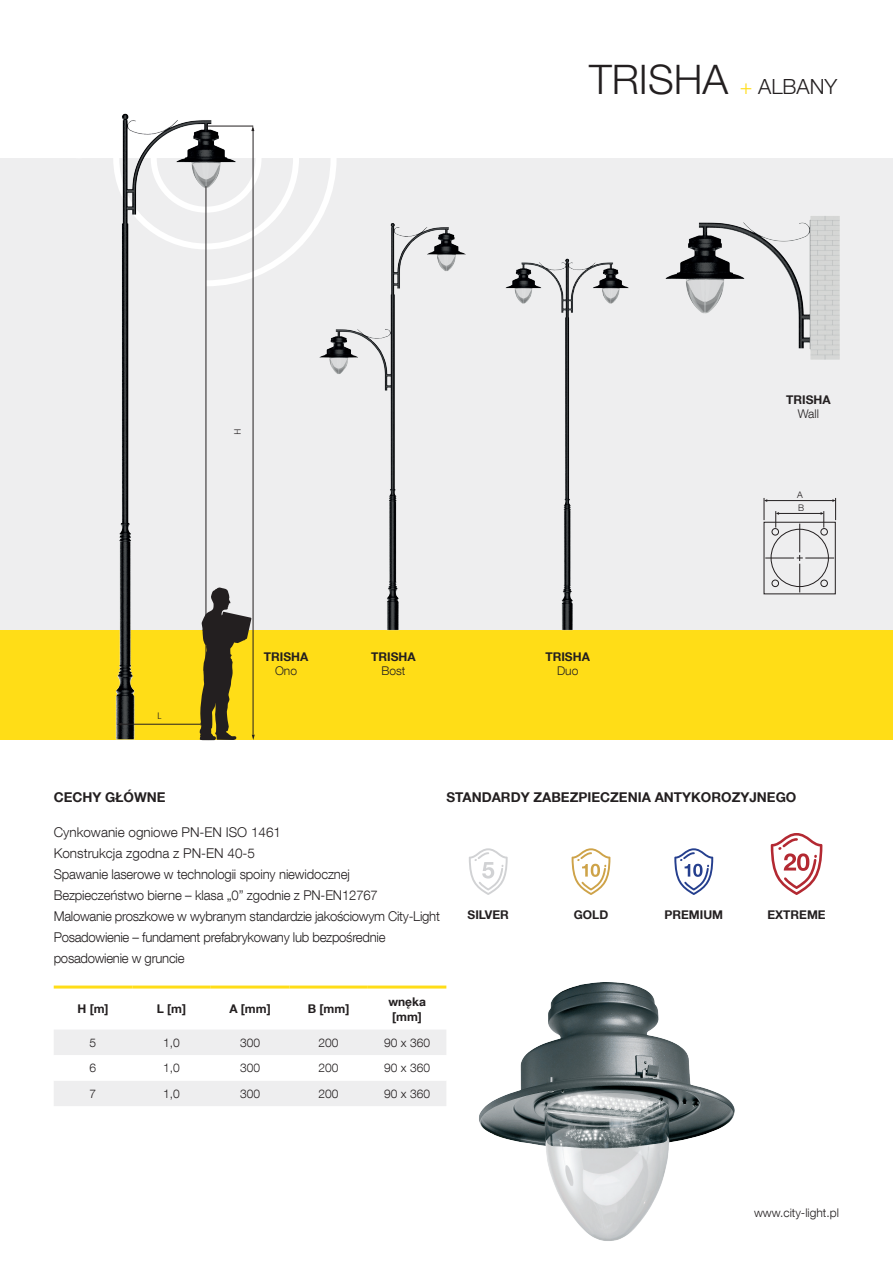
<style>
.page{position:relative;width:893px;height:1263px;background:#fff}
.page>*{position:absolute;margin:0;border:0;box-sizing:border-box;transform-origin:0 0}
.t1{font:300 40.8px "Helvetica Neue LT Std";color:#231f20}
.t2{font:300 13.5px/21px "Helvetica Neue LT Com";letter-spacing:-.01em;color:#231f20}
.t3{font:700 13.5px "Helvetica Neue LT Com";color:#231f20}
.t4{font:700 12px/14.4px "Helvetica Neue LT Com";color:#231f20;text-align:center}
.t5{font:300 12px "Helvetica Neue LT Com";color:#231f20}
.t6{font:300 10.5px "Calibri";color:#231f20}
.t7{font:300 9px "Helvetica Neue LT Com";color:#231f20}
.s1{font-size:21px;color:#ffdd17}
.s2{font-size:21px}
.s3{font-weight:300}
</style>
<div class="page">
<div style="left:0;top:158px;width:893px;height:582px;background:#eeeeef"></div>
<div style="left:0;top:630px;width:893px;height:110px;background:#ffdd17"></div>
<svg style="left:265px;top:158px;width:71px;height:114px"></svg>
<svg style="left:54px;top:1030px;width:392px;height:76px"></svg>
<hr style="left:54px;top:985px;width:78px;height:3px;background:#ffdd17">
<hr style="left:132px;top:985px;width:79px;height:3px;background:#ffdd17">
<hr style="left:211px;top:985px;width:78px;height:3px;background:#ffdd17">
<hr style="left:289px;top:985px;width:79px;height:3px;background:#ffdd17">
<hr style="left:368px;top:985px;width:78px;height:3px;background:#ffdd17">
<img style="left:297px;top:207px;width:169px;height:423px">
<img style="left:505px;top:258px;width:124px;height:372px">
<img style="left:113px;top:113px;width:152px;height:627px">
<hr style="left:253px;top:128px;width:1px;height:607px;background:#231f20">
<hr style="left:206px;top:126px;width:47px;height:1px;background:#231f20">
<svg style="left:764px;top:498px;width:72px;height:94px"></svg>
<img style="left:665px;top:216px;width:174px;height:143px">
<hr style="left:206px;top:186px;width:1px;height:538px;background:#231f20">
<hr style="left:118px;top:724px;width:82px;height:1px;background:#231f20">
<svg style="left:200px;top:587px;width:55px;height:153px"></svg>
<svg style="left:469px;top:848px;width:39px;height:47px"></svg>
<svg style="left:572px;top:848px;width:38px;height:47px"></svg>
<svg style="left:674px;top:848px;width:39px;height:47px"></svg>
<svg style="left:771px;top:833px;width:51px;height:62px"></svg>
<img style="left:479px;top:982px;width:256px;height:259px">
<p class="t1" style="left:589px;top:55px;width:250px">TRISHA <span class="s1">+</span> <span class="s2">ALBANY</span></p>
<p class="t6" style="left:231px;top:435px;width:8px;rotate:-90deg">H</p>
<p class="t6" style="left:157px;top:709px;width:6px">L</p>
<p class="t4" style="left:264px;top:649px;width:46px">TRISHA</p>
<p class="t5" style="left:275px;top:663px;width:24px">Ono</p>
<p class="t4" style="left:371px;top:649px;width:46px">TRISHA</p>
<p class="t5" style="left:381px;top:663px;width:26px">Bost</p>
<p class="t4" style="left:545px;top:649px;width:46px">TRISHA<br><span class="s3">Duo</span></p>
<p class="t4" style="left:786px;top:392px;width:46px">TRISHA</p>
<p class="t5" style="left:798px;top:407px;width:23px">Wall</p>
<p class="t7" style="left:797px;top:490px;width:7px">A</p>
<p class="t7" style="left:798px;top:502px;width:8px">B</p>
<p class="t3" style="left:54px;top:789px;width:113px">CECHY GŁÓWNE</p>
<p class="t2" style="left:54px;top:821px;width:229px">Cynkowanie ogniowe PN-EN ISO 1461</p>
<p class="t2" style="left:54px;top:842px;width:203px">Konstrukcja zgodna z PN-EN 40-5</p>
<p class="t2" style="left:54px;top:863px;width:298px">Spawanie laserowe w technologii spoiny niewidocznej</p>
<p class="t2" style="left:54px;top:884px;width:326px">Bezpieczeństwo bierne – klasa „0” zgodnie z PN-EN12767</p>
<p class="t2" style="left:54px;top:905px;width:388px">Malowanie proszkowe w wybranym standardzie jakościowym City-Light</p>
<p class="t2" style="left:54px;top:926px;width:333px">Posadowienie – fundament prefabrykowany lub bezpośrednie posadowienie w gruncie</p>
<p class="t3" style="left:446px;top:789px;width:352px">STANDARDY ZABEZPIECZENIA ANTYKOROZYJNEGO</p>
<p class="t4" style="left:468px;top:907px;width:43px">SILVER</p>
<p class="t4" style="left:574px;top:907px;width:36px">GOLD</p>
<p class="t4" style="left:664px;top:907px;width:60px">PREMIUM</p>
<p class="t4" style="left:767px;top:907px;width:60px">EXTREME</p>
<p class="t4" style="left:77px;top:1001px;width:33px">H [m]</p>
<p class="t4" style="left:157px;top:1001px;width:31px">L [m]</p>
<p class="t4" style="left:229px;top:1001px;width:43px">A [mm]</p>
<p class="t4" style="left:308px;top:1001px;width:43px">B [mm]</p>
<p class="t4" style="left:388px;top:994px;width:39px">wnęka [mm]</p>
<p class="t5" style="left:90px;top:1035px;width:8px">5</p>
<p class="t5" style="left:163px;top:1035px;width:18px">1,0</p>
<p class="t5" style="left:240px;top:1035px;width:22px">300</p>
<p class="t5" style="left:319px;top:1035px;width:22px">200</p>
<p class="t5" style="left:384px;top:1035px;width:47px">90 x 360</p>
<p class="t5" style="left:90px;top:1060px;width:8px">6</p>
<p class="t5" style="left:163px;top:1060px;width:18px">1,0</p>
<p class="t5" style="left:240px;top:1060px;width:22px">300</p>
<p class="t5" style="left:319px;top:1060px;width:22px">200</p>
<p class="t5" style="left:384px;top:1060px;width:47px">90 x 360</p>
<p class="t5" style="left:90px;top:1086px;width:8px">7</p>
<p class="t5" style="left:163px;top:1086px;width:18px">1,0</p>
<p class="t5" style="left:240px;top:1086px;width:22px">300</p>
<p class="t5" style="left:319px;top:1086px;width:22px">200</p>
<p class="t5" style="left:384px;top:1086px;width:47px">90 x 360</p>
<p class="t5" style="left:754px;top:1206px;width:86px">www.city-light.pl</p>
</div>
